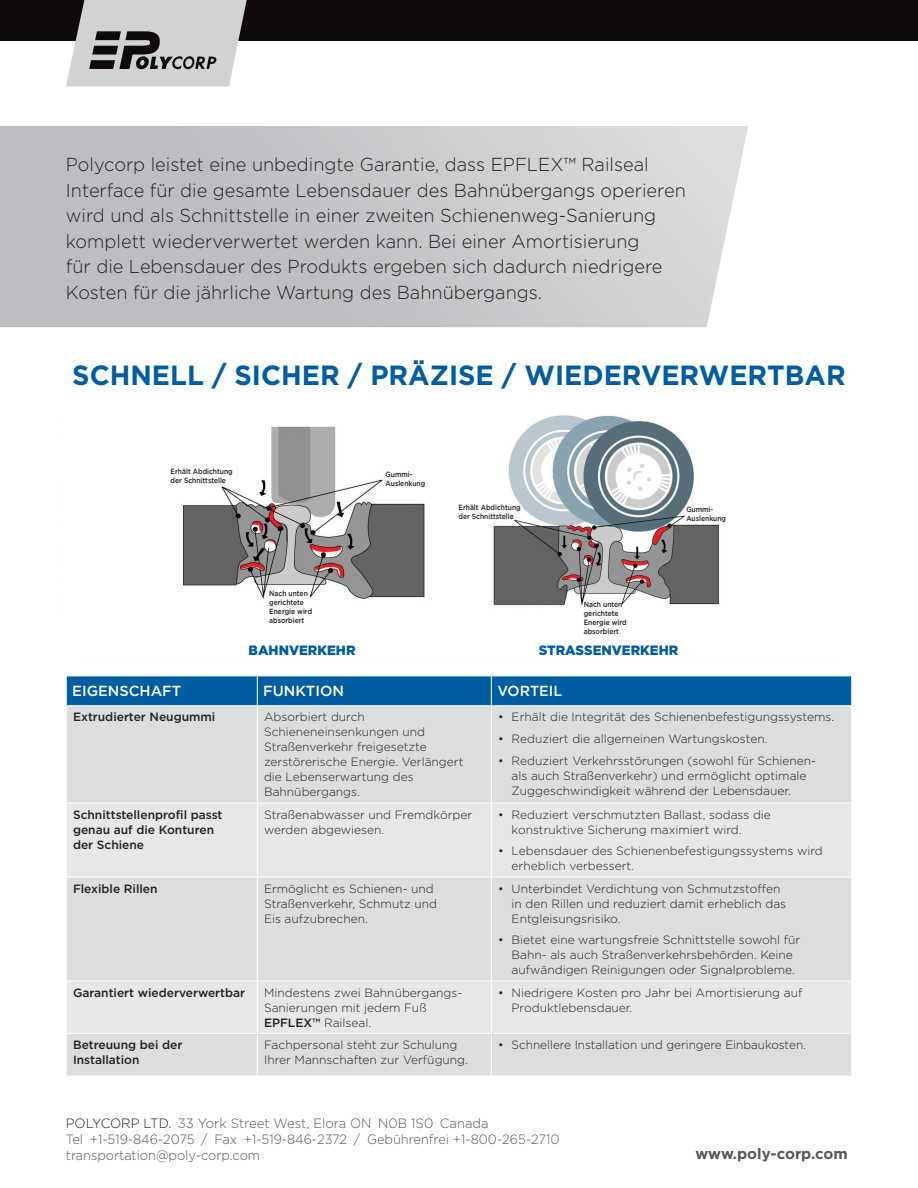
<style>
.page{position:relative;width:918px;height:1188px;background:#fff}
.page>*{position:absolute;margin:0;border:0;box-sizing:border-box;transform-origin:0 0}
.blue_bullets{font:700 27.75px "Gotham";color:#005da0}
.back_page_intro_para{font:300 18.75px/25.5px "Gotham";color:#231f20}
.t1{font:700 15px "Gotham";color:#57585a}
.body_copy{font:500 14.7px "Gotham";color:#fff}
.t2{font:300 13.5px/16.2px "Gotham";color:#57585a;scale:.95 1}
.t3{font:300 13.5px "Gotham";color:#57585a}
.t4{font:900 13.5px "Gotham";color:#005da0}
.body_copy-2{font:300 12px/15px "Gotham";color:#231f20}
.body_copy-3{font:500 12px/15px "Gotham";color:#231f20}
.t5{font:500 7.5px/9px "Gotham";color:#231f20;scale:.9 1}
.s1{font-weight:500}
.s2{color:#231f20}
</style>
<div class="page">
<div style="left:0;top:0;width:918px;height:40px;background:#110a0c"></div>
<svg style="left:0;top:126px;width:748px;height:201px;background:#c8c8cb"></svg>
<svg style="left:66px;top:0;width:181px;height:87px;background:#b3b2b4"></svg>
<img style="left:182px;top:415px;width:538px;height:190px">
<div style="left:67px;top:706px;width:784px;height:370px;background:#dcdddf"></div>
<svg style="left:67px;top:804px;width:784px;height:229px;background:#e1e2e4"></svg>
<div style="left:66px;top:676px;width:786px;height:29px;background:#005da0"></div>
<hr style="left:257px;top:706px;width:1px;height:97px;background:#fff">
<hr style="left:491px;top:706px;width:1px;height:97px;background:#fff">
<hr style="left:66px;top:803px;width:191px;height:1px;background:#fff">
<hr style="left:257px;top:803px;width:234px;height:1px;background:#fff">
<hr style="left:257px;top:803px;width:1px;height:74px;background:#fff">
<hr style="left:491px;top:803px;width:361px;height:1px;background:#fff">
<hr style="left:491px;top:803px;width:1px;height:74px;background:#fff">
<hr style="left:66px;top:877px;width:191px;height:1px;background:#fff">
<hr style="left:257px;top:877px;width:234px;height:1px;background:#fff">
<hr style="left:257px;top:877px;width:1px;height:104px;background:#fff">
<hr style="left:491px;top:877px;width:361px;height:1px;background:#fff">
<hr style="left:491px;top:877px;width:1px;height:104px;background:#fff">
<hr style="left:66px;top:981px;width:191px;height:1px;background:#fff">
<hr style="left:257px;top:981px;width:234px;height:1px;background:#fff">
<hr style="left:257px;top:981px;width:1px;height:52px;background:#fff">
<hr style="left:491px;top:981px;width:361px;height:1px;background:#fff">
<hr style="left:491px;top:981px;width:1px;height:52px;background:#fff">
<hr style="left:66px;top:1033px;width:191px;height:1px;background:#fff">
<hr style="left:257px;top:1033px;width:234px;height:1px;background:#fff">
<hr style="left:257px;top:1034px;width:1px;height:42px;background:#fff">
<hr style="left:491px;top:1033px;width:361px;height:1px;background:#fff">
<hr style="left:491px;top:1034px;width:1px;height:42px;background:#fff">
<p class="back_page_intro_para" style="left:66px;top:152px;width:621px">Polycorp leistet eine unbedingte Garantie, dass EPFLEX™ Railseal Interface für die gesamte Lebensdauer des Bahnübergangs operieren wird und als Schnittstelle in einer zweiten Schienenweg-Sanierung komplett wiederverwertet werden kann. Bei einer Amortisierung<br>für die Lebensdauer des Produkts ergeben sich dadurch niedrigere Kosten für die jährliche Wartung des Bahnübergangs.</p>
<p class="blue_bullets" style="left:72px;top:359px;width:775px">SCHNELL / SICHER / PRÄZISE / WIEDERVERWERTBAR</p>
<p class="t5" style="left:171px;top:467px;width:71px">Erhält Abdichtung der Schnittstelle</p>
<p class="t5" style="left:386px;top:470px;width:46px">Gummi-<br>Auslenkung</p>
<p class="t5" style="left:269px;top:588px;width:49px">Nach unten gerichtete<br>Energie wird absorbiert</p>
<p class="t4" style="left:249px;top:642px;width:108px">BAHNVERKEHR</p>
<p class="t5" style="left:459px;top:503px;width:71px">Erhält Abdichtung der Schnittstelle</p>
<p class="t5" style="left:686px;top:504px;width:46px">Gummi-<br>Auslenkung</p>
<p class="t5" style="left:584px;top:600px;width:49px">Nach unten gerichtete<br>Energie wird absorbiert</p>
<p class="t4" style="left:539px;top:642px;width:141px">STRASSENVERKEHR</p>
<p class="body_copy" style="left:72px;top:683px;width:111px">EIGENSCHAFT</p>
<p class="body_copy" style="left:263px;top:683px;width:82px">FUNKTION</p>
<p class="body_copy" style="left:497px;top:683px;width:66px">VORTEIL</p>
<p class="body_copy-3" style="left:73px;top:709px;width:144px">Extrudierter Neugummi</p>
<p class="body_copy-2" style="left:264px;top:709px;width:201px">Absorbiert durch<br>Schieneneinsenkungen und<br>Straßenverkehr freigesetzte zerstörerische Energie. Verlängert die Lebenserwartung des<br>Bahnübergangs.</p>
<p class="body_copy-2" style="left:498px;top:709px;width:338px">• Erhält die Integrität des Schienenbefestigungssystems.</p>
<p class="body_copy-2" style="left:498px;top:731px;width:271px">• Reduziert die allgemeinen Wartungskosten.</p>
<p class="body_copy-2" style="left:512px;top:753px;width:306px;text-indent:-14px">• Reduziert Verkehrsstörungen (sowohl für Schienen&shy;als auch Straßenverkehr) und ermöglicht optimale<br>Zuggeschwindigkeit während der Lebensdauer.</p>
<p class="body_copy-3" style="left:73px;top:807px;width:151px">Schnittstellenprofil passt genau auf die Konturen der Schiene</p>
<p class="body_copy-2" style="left:264px;top:807px;width:210px">Straßenabwasser und Fremdkörper werden abgewiesen.</p>
<p class="body_copy-2" style="left:512px;top:807px;width:261px;text-indent:-14px">• Reduziert verschmutzten Ballast, sodass die konstruktive Sicherung maximiert wird.</p>
<p class="body_copy-2" style="left:512px;top:843px;width:313px;text-indent:-14px">• Lebensdauer des Schienenbefestigungssystems wird erheblich verbessert.</p>
<p class="body_copy-3" style="left:73px;top:881px;width:86px">Flexible Rillen</p>
<p class="body_copy-2" style="left:264px;top:881px;width:175px">Ermöglicht es Schienen- und<br>Straßenverkehr, Schmutz und<br>Eis aufzubrechen.</p>
<p class="body_copy-2" style="left:512px;top:881px;width:276px;text-indent:-14px">• Unterbindet Verdichtung von Schmutzstoffen in den Rillen und reduziert damit erheblich das<br>Entgleisungsrisiko.</p>
<p class="body_copy-2" style="left:512px;top:932px;width:290px;text-indent:-14px">• Bietet eine wartungsfreie Schnittstelle sowohl für<br>Bahn- als auch Straßenverkehrsbehörden. Keine aufwändigen Reinigungen oder Signalprobleme.</p>
<p class="body_copy-3" style="left:73px;top:985px;width:174px">Garantiert wiederverwertbar</p>
<p class="body_copy-2" style="left:264px;top:985px;width:200px">Mindestens zwei Bahnübergangs-<br>Sanierungen mit jedem Fuß<br><span class="s1">EPFLEX™</span> Railseal.</p>
<p class="body_copy-2" style="left:512px;top:985px;width:292px;text-indent:-14px">• Niedrigere Kosten pro Jahr bei Amortisierung auf<br>Produktlebensdauer.</p>
<p class="body_copy-3" style="left:73px;top:1037px;width:111px">Betreuung bei der<br>Installation</p>
<p class="body_copy-2" style="left:264px;top:1037px;width:205px">Fachpersonal steht zur Schulung<br>Ihrer Mannschaften zur Verfügung.</p>
<p class="body_copy-2" style="left:498px;top:1037px;width:309px">• Schnellere Installation und geringere Einbaukosten.</p>
<p class="t3" style="left:66px;top:1116px;width:424px"><span class="s2">POLYCORP LTD.</span> 33 York Street West, Elora ON N0B 1S0 Canada</p>
<p class="t2" style="left:66px;top:1131px;width:521px">Tel +1-519-846-2075 / Fax +1-519-846-2372 / Gebührenfrei +1-800-265-2710 transportation@poly-corp.com</p>
<p class="t1" style="left:696px;top:1145px;width:154px">www.poly-corp.com</p>
</div>
